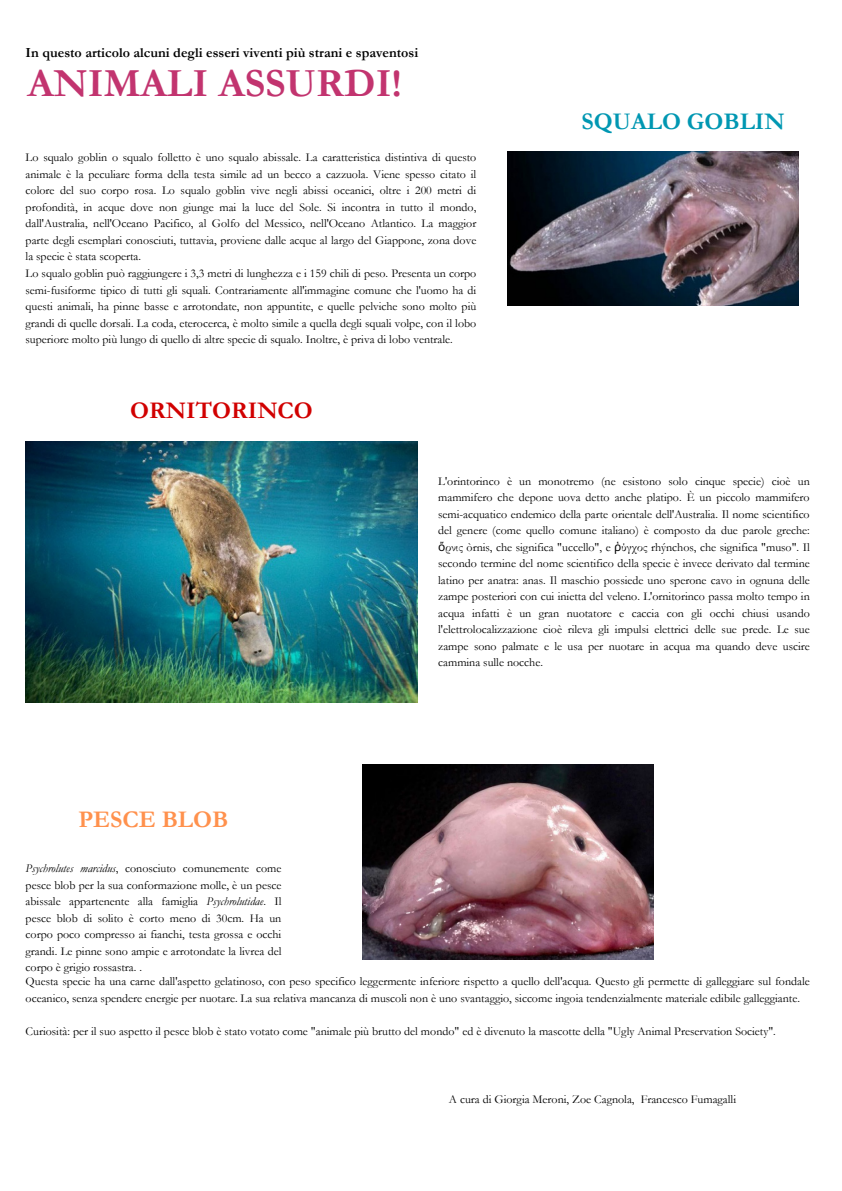
<style>
.page{position:relative;width:842px;height:1191px;background:#fff}
.page>*{position:absolute;margin:0;border:0;box-sizing:border-box;transform-origin:0 0}
.t1{font:700 40.2px "Garamond";color:#c2346f}
.t2{font:700 24px "Garamond";color:#0097b2}
.t3{font:700 24px "Garamond";color:#d10000}
.t4{font:700 24px "Garamond";color:#ff914d}
.t5{font:700 14px "Garamond";color:#000}
.t6{font:12px/16.5px "Garamond";color:#000}
.s1{font-family:"Noto Sans"}
.s2{font-style:italic}
</style>
<div class="page">
<img style="left:508px;top:151px;width:290px;height:154px">
<img style="left:26px;top:441px;width:392px;height:261px">
<img style="left:362px;top:764px;width:291px;height:195px">
<p class="t5" style="left:26px;top:45px;width:394px">In questo articolo alcuni degli esseri viventi più strani e spaventosi</p>
<h1 class="t1" style="left:28px;top:62px;width:376px">ANIMALI ASSURDI!</h1>
<p class="t6" style="left:26px;top:149px;width:452px">Lo squalo goblin o squalo folletto è uno squalo abissale. La caratteristica distintiva di questo animale è la peculiare forma della testa simile ad un becco a cazzuola. Viene spesso citato il colore del suo corpo rosa. Lo squalo goblin vive negli abissi oceanici, oltre i 200 metri di profondità, in acque dove non giunge mai la luce del Sole. Si incontra in tutto il mondo, dall'Australia, nell'Oceano Pacifico, al Golfo del Messico, nell'Oceano Atlantico. La maggior parte degli esemplari conosciuti, tuttavia, proviene dalle acque al largo del Giappone, zona dove la specie è stata scoperta.<br>Lo squalo goblin può raggiungere i 3,3 metri di lunghezza e i 159 chili di peso. Presenta un corpo semi-fusiforme tipico di tutti gli squali. Contrariamente all'immagine comune che l'uomo ha di questi animali, ha pinne basse e arrotondate, non appuntite, e quelle pelviche sono molto più grandi di quelle dorsali. La coda, eterocerca, è molto simile a quella degli squali volpe, con il lobo superiore molto più lungo di quello di altre specie di squalo. Inoltre, è priva di lobo ventrale.</p>
<h2 class="t3" style="left:130px;top:397px;width:184px">ORNITORINCO</h2>
<h2 class="t2" style="left:582px;top:108px;width:205px">SQUALO GOBLIN</h2>
<h2 class="t4" style="left:79px;top:806px;width:151px">PESCE BLOB</h2>
<p class="t6" style="left:438px;top:473px;width:373px;text-align:justify">L'orintorinco è un monotremo (ne esistono solo cinque specie) cioè un mammifero che depone uova detto anche platipo. È un piccolo mammifero semi-acquatico endemico della parte orientale dell'Australia. Il nome scientifico del genere (come quello comune italiano) è composto da due parole greche: <span class="s1">ὄ</span>ρνις òrnis, che significa "uccello", e <span class="s1">ῥ</span>ύγχος rhýnchos, che significa "muso". Il secondo termine del nome scientifico della specie è invece derivato dal termine latino per anatra: anas. Il maschio possiede uno sperone cavo in ognuna delle zampe posteriori con cui inietta del veleno. L'ornitorinco passa molto tempo in acqua infatti è un gran nuotatore e caccia con gli occhi chiusi usando l'elettrolocalizzazione cioè rileva gli impulsi elettrici delle sue prede. Le sue zampe sono palmate e le usa per nuotare in acqua ma quando deve uscire cammina sulle nocche.</p>
<p class="t6" style="left:26px;top:860px;width:257px;text-align:justify"><span class="s2">Psychrolutes marcidus</span>, conosciuto comunemente come pesce blob per la sua conformazione molle, è un pesce abissale appartenente alla famiglia <span class="s2">Psychrolutidae</span>. Il pesce blob di solito è corto meno di 30cm. Ha un corpo poco compresso ai fianchi, testa grossa e occhi grandi. Le pinne sono ampie e arrotondate la livrea del corpo è grigio rossastra. .</p>
<p class="t6" style="left:26px;top:973px;width:786px">Questa specie ha una carne dall'aspetto gelatinoso, con peso specifico leggermente inferiore rispetto a quello dell'acqua. Questo gli permette di galleggiare sul fondale oceanico, senza spendere energie per nuotare. La sua relativa mancanza di muscoli non è uno svantaggio, siccome ingoia tendenzialmente materiale edibile galleggiante.</p>
<p class="t6" style="left:26px;top:1022px;width:752px">Curiosità: per il suo aspetto il pesce blob è stato votato come "animale più brutto del mondo" ed è divenuto la mascotte della "Ugly Animal Preservation Society".</p>
<p class="t6" style="left:449px;top:1090px;width:289px">A cura di Giorgia Meroni, Zoe Cagnola, Francesco Fumagalli</p>
</div>
